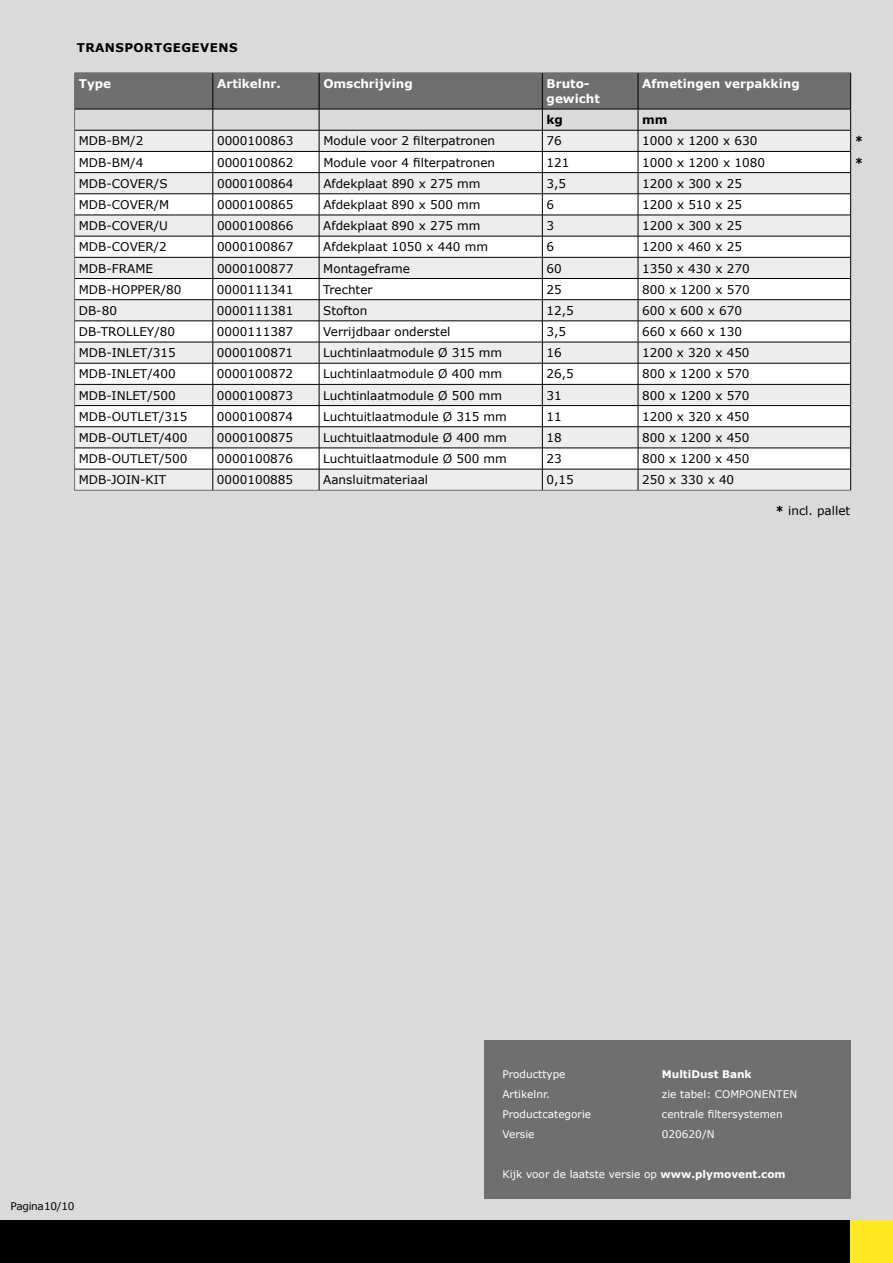
<style>
.page{position:relative;width:893px;height:1263px;background:#fff}
.page>*{position:absolute;margin:0;border:0;box-sizing:border-box;transform-origin:0 0}
.t1{font:12px "Verdana";color:#000}
.t2{font:700 12px/15px "Verdana";color:#fff}
.t3{font:700 12px "Verdana";letter-spacing:.035em;color:#000}
.t4{font:10.5px "Verdana";color:#fff}
.t5{font:700 10.5px "Verdana";color:#fff}
.t6{font:10.5px "Verdana";letter-spacing:-.03em;color:#000}
.s1{font-weight:700}
</style>
<div class="page">
<div style="left:0;top:0;width:893px;height:1220px;background:#dadada"></div>
<div style="left:0;top:1220px;width:850px;height:43px;background:#000"></div>
<div style="left:850px;top:1220px;width:43px;height:43px;background:#ffe923"></div>
<hr style="left:74px;top:490px;width:139px;height:1px;background:#706f6f">
<hr style="left:213px;top:490px;width:106px;height:1px;background:#706f6f">
<hr style="left:319px;top:490px;width:223px;height:1px;background:#706f6f">
<hr style="left:542px;top:490px;width:96px;height:1px;background:#706f6f">
<hr style="left:638px;top:490px;width:213px;height:1px;background:#706f6f">
<svg style="left:74px;top:73px;width:777px;height:417px;background:#dbdbdb"></svg>
<div style="left:484px;top:1040px;width:366px;height:159px;background:#706f6f"></div>
<p class="t3" style="left:77px;top:39px;width:162px">TRANSPORTGEGEVENS</p>
<p class="t2" style="left:79px;top:76px;width:34px">Type</p>
<p class="t2" style="left:217px;top:76px;width:65px">Artikelnr.</p>
<p class="t2" style="left:323px;top:76px;width:91px">Omschrijving</p>
<p class="t2" style="left:547px;top:76px;width:55px">Bruto&shy;gewicht</p>
<p class="t2" style="left:642px;top:76px;width:159px">Afmetingen verpakking</p>
<p class="t3" style="left:547px;top:111px;width:18px">kg</p>
<p class="t3" style="left:642px;top:111px;width:27px">mm</p>
<p class="t1" style="left:79px;top:133px;width:66px">MDB-BM/2</p>
<p class="t1" style="left:217px;top:133px;width:78px">0000100863</p>
<p class="t1" style="left:323px;top:133px;width:173px">Module voor 2 filterpatronen</p>
<p class="t1" style="left:547px;top:133px;width:17px">76</p>
<p class="t1" style="left:642px;top:133px;width:117px">1000 x 1200 x 630</p>
<p class="t3" style="left:855px;top:133px;width:10px">*</p>
<p class="t1" style="left:79px;top:154px;width:66px">MDB-BM/4</p>
<p class="t1" style="left:217px;top:154px;width:78px">0000100862</p>
<p class="t1" style="left:323px;top:154px;width:173px">Module voor 4 filterpatronen</p>
<p class="t1" style="left:547px;top:154px;width:24px">121</p>
<p class="t1" style="left:642px;top:154px;width:124px">1000 x 1200 x 1080</p>
<p class="t3" style="left:855px;top:154px;width:10px">*</p>
<p class="t1" style="left:79px;top:175px;width:90px">MDB-COVER/S</p>
<p class="t1" style="left:217px;top:175px;width:78px">0000100864</p>
<p class="t1" style="left:323px;top:175px;width:159px">Afdekplaat 890 x 275 mm</p>
<p class="t1" style="left:547px;top:175px;width:21px">3,5</p>
<p class="t1" style="left:642px;top:175px;width:101px">1200 x 300 x 25</p>
<p class="t1" style="left:79px;top:196px;width:92px">MDB-COVER/M</p>
<p class="t1" style="left:217px;top:196px;width:78px">0000100865</p>
<p class="t1" style="left:323px;top:196px;width:159px">Afdekplaat 890 x 500 mm</p>
<p class="t1" style="left:547px;top:196px;width:9px">6</p>
<p class="t1" style="left:642px;top:196px;width:101px">1200 x 510 x 25</p>
<p class="t1" style="left:79px;top:218px;width:91px">MDB-COVER/U</p>
<p class="t1" style="left:217px;top:218px;width:78px">0000100866</p>
<p class="t1" style="left:323px;top:218px;width:159px">Afdekplaat 890 x 275 mm</p>
<p class="t1" style="left:547px;top:218px;width:9px">3</p>
<p class="t1" style="left:642px;top:218px;width:101px">1200 x 300 x 25</p>
<p class="t1" style="left:79px;top:239px;width:90px">MDB-COVER/2</p>
<p class="t1" style="left:217px;top:239px;width:78px">0000100867</p>
<p class="t1" style="left:323px;top:239px;width:166px">Afdekplaat 1050 x 440 mm</p>
<p class="t1" style="left:547px;top:239px;width:9px">6</p>
<p class="t1" style="left:642px;top:239px;width:101px">1200 x 460 x 25</p>
<p class="t1" style="left:79px;top:260px;width:76px">MDB-FRAME</p>
<p class="t1" style="left:217px;top:260px;width:78px">0000100877</p>
<p class="t1" style="left:323px;top:260px;width:88px">Montageframe</p>
<p class="t1" style="left:547px;top:260px;width:17px">60</p>
<p class="t1" style="left:642px;top:260px;width:109px">1350 x 430 x 270</p>
<p class="t1" style="left:79px;top:281px;width:104px">MDB-HOPPER/80</p>
<p class="t1" style="left:217px;top:281px;width:78px">0000111341</p>
<p class="t1" style="left:323px;top:281px;width:51px">Trechter</p>
<p class="t1" style="left:546px;top:281px;width:17px">25</p>
<p class="t1" style="left:642px;top:281px;width:109px">800 x 1200 x 570</p>
<p class="t1" style="left:79px;top:302px;width:40px">DB-80</p>
<p class="t1" style="left:217px;top:302px;width:78px">0000111381</p>
<p class="t1" style="left:323px;top:302px;width:46px">Stofton</p>
<p class="t1" style="left:546px;top:302px;width:29px">12,5</p>
<p class="t1" style="left:642px;top:302px;width:101px">600 x 600 x 670</p>
<p class="t1" style="left:79px;top:323px;width:98px">DB-TROLLEY/80</p>
<p class="t1" style="left:217px;top:323px;width:78px">0000111387</p>
<p class="t1" style="left:323px;top:323px;width:129px">Verrijdbaar onderstel</p>
<p class="t1" style="left:546px;top:323px;width:21px">3,5</p>
<p class="t1" style="left:642px;top:323px;width:101px">660 x 660 x 130</p>
<p class="t1" style="left:79px;top:345px;width:98px">MDB-INLET/315</p>
<p class="t1" style="left:217px;top:345px;width:78px">0000100871</p>
<p class="t1" style="left:323px;top:345px;width:181px">Luchtinlaatmodule Ø 315 mm</p>
<p class="t1" style="left:546px;top:345px;width:17px">16</p>
<p class="t1" style="left:642px;top:345px;width:109px">1200 x 320 x 450</p>
<p class="t1" style="left:79px;top:366px;width:98px">MDB-INLET/400</p>
<p class="t1" style="left:217px;top:366px;width:78px">0000100872</p>
<p class="t1" style="left:323px;top:366px;width:181px">Luchtinlaatmodule Ø 400 mm</p>
<p class="t1" style="left:546px;top:366px;width:29px">26,5</p>
<p class="t1" style="left:642px;top:366px;width:109px">800 x 1200 x 570</p>
<p class="t1" style="left:79px;top:387px;width:98px">MDB-INLET/500</p>
<p class="t1" style="left:217px;top:387px;width:78px">0000100873</p>
<p class="t1" style="left:323px;top:387px;width:181px">Luchtinlaatmodule Ø 500 mm</p>
<p class="t1" style="left:546px;top:387px;width:17px">31</p>
<p class="t1" style="left:642px;top:387px;width:109px">800 x 1200 x 570</p>
<p class="t1" style="left:79px;top:408px;width:110px">MDB-OUTLET/315</p>
<p class="t1" style="left:217px;top:408px;width:78px">0000100874</p>
<p class="t1" style="left:323px;top:408px;width:185px">Luchtuitlaatmodule Ø 315 mm</p>
<p class="t1" style="left:546px;top:408px;width:17px">11</p>
<p class="t1" style="left:642px;top:408px;width:109px">1200 x 320 x 450</p>
<p class="t1" style="left:79px;top:429px;width:110px">MDB-OUTLET/400</p>
<p class="t1" style="left:217px;top:429px;width:78px">0000100875</p>
<p class="t1" style="left:323px;top:429px;width:185px">Luchtuitlaatmodule Ø 400 mm</p>
<p class="t1" style="left:546px;top:429px;width:17px">18</p>
<p class="t1" style="left:642px;top:429px;width:109px">800 x 1200 x 450</p>
<p class="t1" style="left:79px;top:451px;width:110px">MDB-OUTLET/500</p>
<p class="t1" style="left:217px;top:451px;width:78px">0000100876</p>
<p class="t1" style="left:323px;top:451px;width:185px">Luchtuitlaatmodule Ø 500 mm</p>
<p class="t1" style="left:546px;top:451px;width:17px">23</p>
<p class="t1" style="left:642px;top:451px;width:109px">800 x 1200 x 450</p>
<p class="t1" style="left:79px;top:472px;width:89px">MDB-JOIN-KIT</p>
<p class="t1" style="left:217px;top:472px;width:78px">0000100885</p>
<p class="t1" style="left:323px;top:472px;width:107px">Aansluitmateriaal</p>
<p class="t1" style="left:546px;top:472px;width:29px">0,15</p>
<p class="t1" style="left:642px;top:472px;width:94px">250 x 330 x 40</p>
<p class="t1" style="left:775px;top:502px;width:76px"><span class="s1">*</span> incl. pallet</p>
<p class="t6" style="left:11px;top:1199px;width:65px">Pagina 10/10</p>
<p class="t4" style="left:502px;top:1067px;width:65px">Producttype</p>
<p class="t5" style="left:662px;top:1067px;width:91px">MultiDust Bank</p>
<p class="t4" style="left:502px;top:1087px;width:49px">Artikelnr.</p>
<p class="t4" style="left:662px;top:1087px;width:137px">zie tabel: COMPONENTEN</p>
<p class="t4" style="left:502px;top:1107px;width:90px">Productcategorie</p>
<p class="t4" style="left:662px;top:1107px;width:122px">centrale filtersystemen</p>
<p class="t4" style="left:502px;top:1127px;width:34px">Versie</p>
<p class="t4" style="left:662px;top:1127px;width:54px">020620/N</p>
<p class="t4" style="left:502px;top:1167px;width:285px">Kijk voor de laatste versie op <span class="s1">www.plymovent.com</span></p>
</div>
